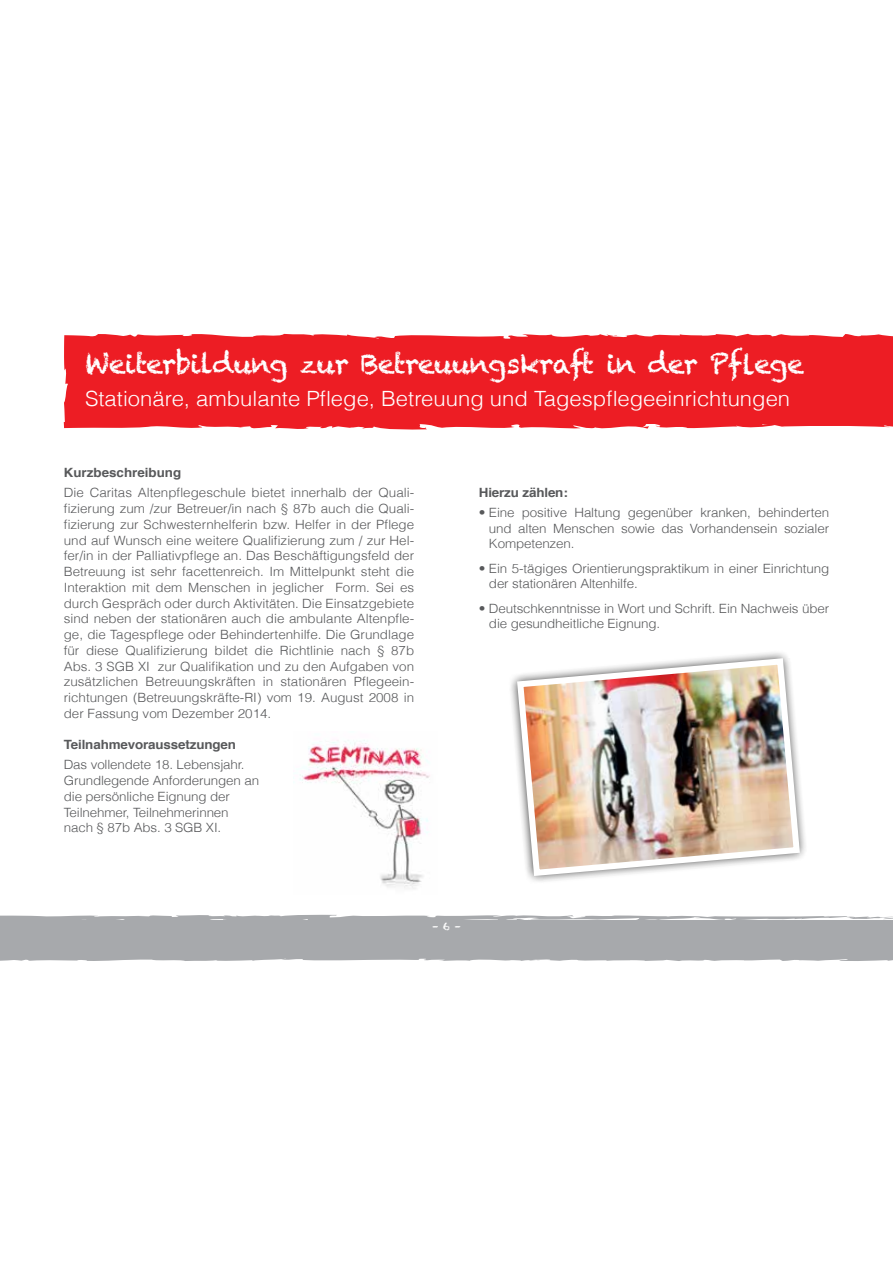
<style>
.page{position:relative;width:893px;height:1263px;background:#fff}
.page>*{position:absolute;margin:0;border:0;box-sizing:border-box;transform-origin:0 0}
.t1{font:27px "Chalkduster";letter-spacing:-.03em;color:#fff}
.t2{font:300 21px "Helvetica";color:#fff;scale:1.05 1}
.t3{font:300 12.75px/15.8px "Helvetica";letter-spacing:-.01em;color:#58595b;scale:1.05 1}
.t4{font:700 12.75px "Helvetica";letter-spacing:-.01em;color:#58595b;scale:1.05 1}
.t5{font:10.65px "Chalkduster";color:#fff}
</style>
<div class="page">
<svg style="left:0;top:914px;width:893px;height:47px;background:#adafb1"></svg>
<div style="left:64px;top:333px;width:829px;height:97px;background:#ed1d24"></div>
<svg style="left:593px;top:352px;width:15px;height:2px"></svg>
<svg style="left:242px;top:412px;width:7px;height:2px"></svg>
<svg style="left:106px;top:350px;width:16px;height:1px"></svg>
<svg style="left:546px;top:416px;width:6px;height:2px"></svg>
<svg style="left:485px;top:414px;width:17px;height:3px"></svg>
<img style="left:514px;top:655px;width:289px;height:224px">
<img style="left:293px;top:740px;width:137px;height:149px">
<h1 class="t1" style="left:85px;top:348px;width:721px">Weiterbildung zur Betreuungskraft in der Pflege</h1>
<h2 class="t2" style="left:85px;top:382px;width:673px">Stationäre, ambulante Pflege, Betreuung und Tagespflegeeinrichtungen</h2>
<p class="t4" style="left:64px;top:463px;width:113px">Kurzbeschreibung</p>
<p class="t3" style="left:64px;top:484px;width:335px;text-align:justify">Die Caritas Altenpflegeschule bietet innerhalb der Quali&shy;fizierung zum /zur Betreuer/in nach § 87b auch die Quali&shy;fizierung zur Schwesternhelferin bzw. Helfer in der Pflege und auf Wunsch eine weitere Qualifizierung zum / zur Hel&shy;fer/in in der Palliativpflege an. Das Beschäftigungsfeld der Betreuung ist sehr facettenreich. Im Mittelpunkt steht die Interaktion mit dem Menschen in jeglicher Form. Sei es durch Gespräch oder durch Aktivitäten. Die Einsatzgebiete sind neben der stationären auch die ambulante Altenpfle&shy;ge, die Tagespflege oder Behindertenhilfe. Die Grundlage für diese Qualifizierung bildet die Richtlinie nach § 87b Abs. 3 SGB XI zur Qualifikation und zu den Aufgaben von zusätzlichen Betreuungskräften in stationären Pflegeein&shy;richtungen (Betreuungskräfte-RI) vom 19. August 2008 in der Fassung vom Dezember 2014.</p>
<p class="t4" style="left:64px;top:735px;width:166px">Teilnahmevoraussetzungen</p>
<p class="t3" style="left:64px;top:756px;width:188px">Das vollendete 18. Lebensjahr.<br>Grundlegende Anforderungen an die persönliche Eignung der<br>Teilnehmer, Teilnehmerinnen nach § 87b Abs. 3 SGB XI.</p>
<p class="t4" style="left:479px;top:482px;width:86px">Hierzu zählen:</p>
<p class="t3" style="left:489px;top:504px;width:326px;text-align:justify;text-indent:-10px">• Eine positive Haltung gegenüber kranken, behinderten und alten Menschen sowie das Vorhandensein sozialer Kompetenzen.</p>
<p class="t3" style="left:489px;top:560px;width:326px;text-indent:-10px">• Ein 5-tägiges Orientierungspraktikum in einer Einrichtung der stationären Altenhilfe.</p>
<p class="t3" style="left:489px;top:600px;width:326px;text-indent:-10px">• Deutschkenntnisse in Wort und Schrift. Ein Nachweis über die gesundheitliche Eignung.</p>
<p class="t5" style="left:432px;top:920px;width:31px">– 6 –</p>
</div>
